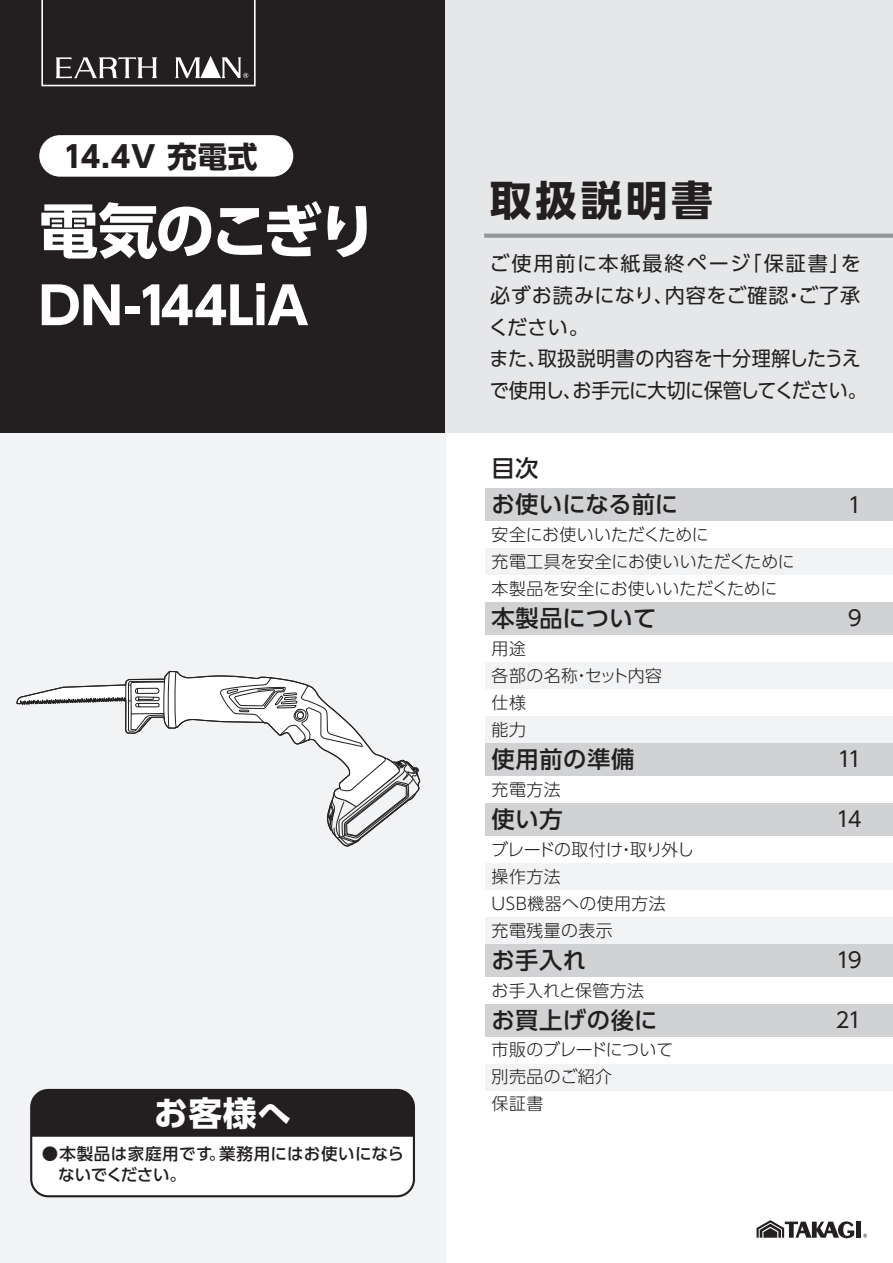
<style>
.page{position:relative;width:893px;height:1263px;background:#fff}
.page>*{position:absolute;margin:0;border:0;box-sizing:border-box;transform-origin:0 0}
.t1{font:700 59.25px "UD Shin Go Pr 6";letter-spacing:-.065em;color:#fff}
.t2{font:700 50.7px "UD Shin Go Pr 6";letter-spacing:-.01em;color:#fff}
.t3{font:700 41.25px "UD Shin Go Pr 6";letter-spacing:.1em;color:#231f20}
.t4{font:700 33.75px "UD Shin Go Pr 6";color:#fff}
.t5{font:700 29.7px "UD Shin Go Pr 6";letter-spacing:.025em;color:#231f20}
.t6{font:500 23.25px "UD Shin Go Pr 6";letter-spacing:.025em;color:#231f20}
.t7{font:500 23.25px/35.8px "UD Shin Go Pr 6";color:#231f20}
.t8{font:21.15px "UD Shin Go Pr 6";letter-spacing:-.11em;color:#231f20}
.t9{font:20.1px/31.8px "UD Shin Go Pr 6";letter-spacing:.025em;color:#231f20}
.t10{font:300 16.95px/27px "UD Shin Go Pr 6";letter-spacing:.025em;color:#231f20}
.t11{font:300 16.95px/27px "UD Shin Go Pr 6";letter-spacing:-.005em;color:#231f20}
.t12{font:500 16.5px/20.7px "UD Shin Go Pr 6";letter-spacing:.025em;color:#231f20}
</style>
<div class="page">
<div style="left:486px;top:863px;width:407px;height:27px;background:#f2f3f4"></div>
<div style="left:0;top:433px;width:445px;height:830px;background:#f2f3f4"></div>
<div style="left:0;top:0;width:445px;height:433px;background:#231f20"></div>
<div style="left:445px;top:0;width:448px;height:433px;background:#e6e7e9"></div>
<div style="left:486px;top:488px;width:407px;height:33px;background:#d1d2d4"></div>
<div style="left:486px;top:548px;width:407px;height:27px;background:#f2f3f4"></div>
<div style="left:486px;top:944px;width:407px;height:33px;background:#d1d2d4"></div>
<div style="left:486px;top:1004px;width:407px;height:33px;background:#d1d2d4"></div>
<div style="left:486px;top:1064px;width:407px;height:27px;background:#f2f3f4"></div>
<div style="left:486px;top:803px;width:407px;height:33px;background:#d1d2d4"></div>
<div style="left:486px;top:917px;width:407px;height:27px;background:#f2f3f4"></div>
<div style="left:486px;top:743px;width:407px;height:33px;background:#d1d2d4"></div>
<div style="left:486px;top:602px;width:407px;height:33px;background:#d1d2d4"></div>
<div style="left:486px;top:662px;width:407px;height:27px;background:#f2f3f4"></div>
<div style="left:486px;top:716px;width:407px;height:27px;background:#f2f3f4"></div>
<svg style="left:484px;top:234px;width:409px;height:4px;background:#97999c"></svg>
<svg style="left:41px;top:0;width:215px;height:86px"></svg>
<div style="left:39px;top:135px;width:254px;height:42px;background:#fff;border-radius:21px"></div>
<div style="left:856px;top:1221px;width:5px;height:17px;background:#231f20"></div>
<svg style="left:757px;top:1220px;width:97px;height:18px"></svg>
<svg style="left:863px;top:1234px;width:4px;height:4px"></svg>
<div style="left:31px;top:1090px;width:383px;height:106px;background:#fff;border-radius:17px"></div>
<div style="left:30px;top:1089px;width:385px;height:108px;border:2px solid #231f20;border-radius:17px"></div>
<div style="left:31px;top:1090px;width:383px;height:47px;background:#231f20"></div>
<svg style="left:16px;top:671px;width:405px;height:176px"></svg>
<h3 class="t5" style="left:63px;top:132px;width:196px">14.4V 充電式</h3>
<h1 class="t1" style="left:39px;top:183px;width:340px">電気のこぎり</h1>
<h2 class="t2" style="left:39px;top:264px;width:271px">DN-144LiA</h2>
<h3 class="t4" style="left:154px;top:1086px;width:139px">お客様へ</h3>
<p class="t12" style="left:58px;top:1143px;width:347px;text-indent:-16px">●本製品は家庭用です。業務用にはお使いにならないでください。</p>
<h3 class="t3" style="left:490px;top:167px;width:224px">取扱説明書</h3>
<p class="t9" style="left:489px;top:247px;width:380px">ご使用前に本紙最終ページ「保証書」を必ずお読みになり、内容をご確認・ご了承ください。<br>また、取扱説明書の内容を十分理解したうえで使用し、お手元に大切に保管してください。</p>
<p class="t7" style="left:491px;top:450px;width:188px">目次<br>お使いになる前に</p>
<p class="t11" style="left:492px;top:520px;width:304px">安全にお使いいただくために<br>充電工具を安全にお使いいただくために本製品を安全にお使いいただくために</p>
<p class="t8" style="left:848px;top:487px;width:15px">1</p>
<p class="t6" style="left:492px;top:599px;width:166px">本製品について</p>
<p class="t8" style="left:848px;top:601px;width:15px">9</p>
<p class="t10" style="left:492px;top:634px;width:172px">用途<br>各部の名称・セット内容</p>
<p class="t10" style="left:492px;top:715px;width:36px">能力</p>
<p class="t10" style="left:492px;top:688px;width:36px">仕様</p>
<p class="t6" style="left:492px;top:740px;width:144px">使用前の準備</p>
<p class="t8" style="left:837px;top:742px;width:26px">11</p>
<p class="t10" style="left:492px;top:775px;width:70px">充電方法</p>
<p class="t6" style="left:492px;top:800px;width:72px">使い方</p>
<p class="t8" style="left:836px;top:802px;width:27px">14</p>
<p class="t10" style="left:491px;top:835px;width:204px">ブレードの取付け・取り外し操作方法<br>USB機器への使用方法<br>充電残量の表示</p>
<p class="t6" style="left:491px;top:941px;width:96px">お手入れ</p>
<p class="t8" style="left:836px;top:943px;width:27px">19</p>
<p class="t6" style="left:491px;top:1001px;width:167px">お買上げの後に</p>
<p class="t8" style="left:836px;top:1003px;width:28px">21</p>
<p class="t10" style="left:492px;top:1036px;width:183px">市販のブレードについて別売品のご紹介<br>保証書</p>
</div>
